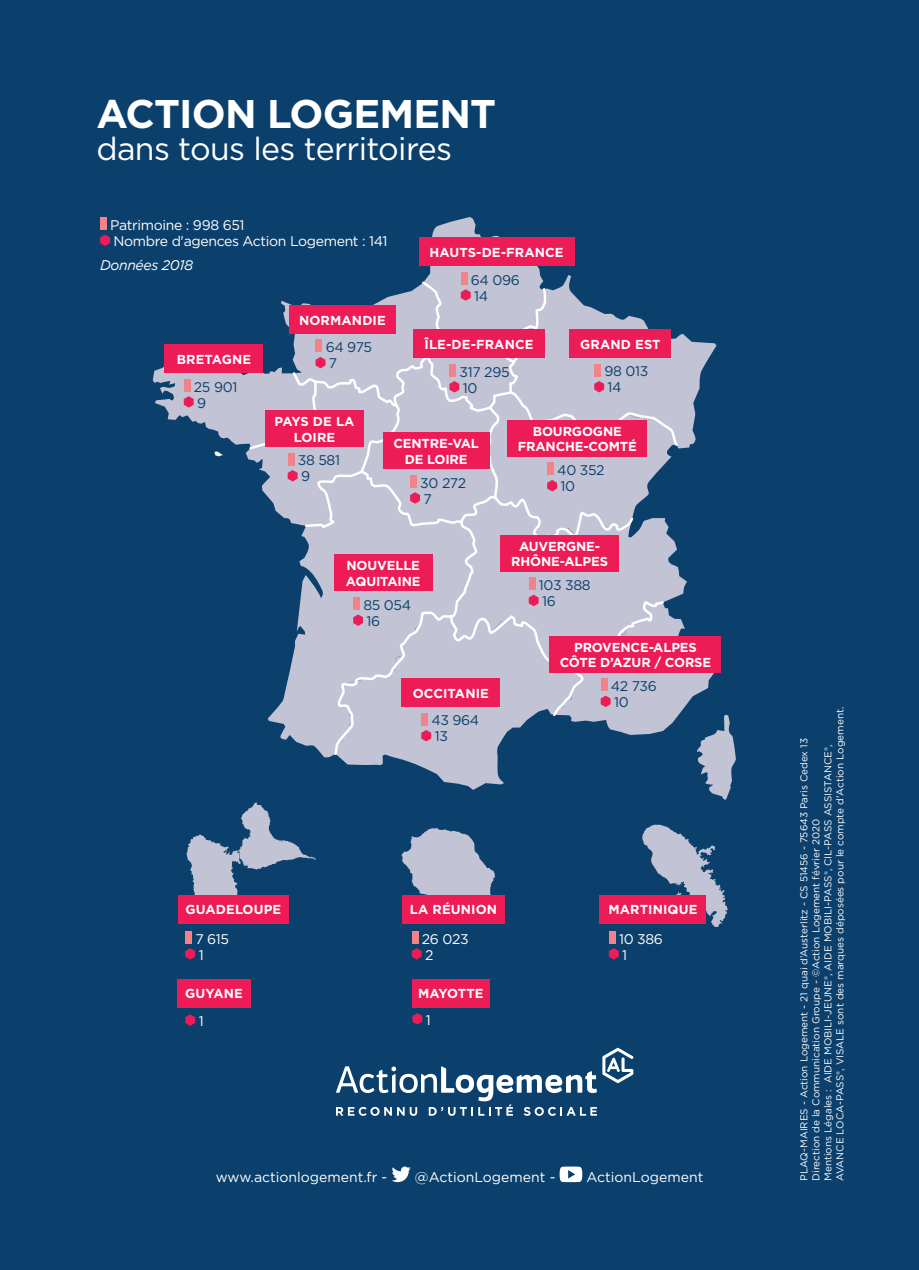
<style>
.page{position:relative;width:919px;height:1270px;background:#fff}
.page>*{position:absolute;margin:0;border:0;box-sizing:border-box;transform-origin:0 0}
.t1{font:700 40px "Gotham";letter-spacing:-.02em;color:#fff}
.t2{font:32px "Gotham";letter-spacing:-.02em;color:#fff}
.t3{font:14px "Gotham";letter-spacing:-.025em;color:#0b406d}
.t4{font:14px "Gotham";letter-spacing:-.025em;color:#fff}
.t5{font:14px "Gotham";color:#fff}
.t6{font:italic 14px "Gotham";letter-spacing:-.025em;color:#fff}
.t7{font:700 13px "Gotham";letter-spacing:-.01em;color:#fff}
.t8{font:700 13px/15.6px "Gotham";letter-spacing:.01em;color:#fff;text-align:center}
.t9{font:10px "Gotham";color:#fff}
</style>
<div class="page">
<div style="left:0;top:0;width:918px;height:1270px;background:#0b406d"></div>
<svg style="left:336px;top:1048px;width:297px;height:68px"></svg>
<svg style="left:391px;top:1166px;width:19px;height:16px"></svg>
<svg style="left:559px;top:1166px;width:23px;height:16px"></svg>
<svg style="left:153px;top:217px;width:582px;height:710px"></svg>
<div style="left:100px;top:217px;width:7px;height:13px;background:#f38389"></div>
<svg style="left:100px;top:235px;width:10px;height:11px"></svg>
<div style="left:178px;top:895px;width:111px;height:28px;background:#ed1b56"></div>
<div style="left:185px;top:931px;width:7px;height:13px;background:#f38389"></div>
<svg style="left:185px;top:948px;width:10px;height:12px"></svg>
<div style="left:411px;top:931px;width:7px;height:13px;background:#f38389"></div>
<svg style="left:411px;top:948px;width:10px;height:12px"></svg>
<div style="left:599px;top:895px;width:107px;height:28px;background:#ed1b56"></div>
<div style="left:608px;top:931px;width:7px;height:13px;background:#f38389"></div>
<svg style="left:608px;top:948px;width:10px;height:12px"></svg>
<svg style="left:185px;top:1014px;width:10px;height:12px"></svg>
<div style="left:177px;top:979px;width:74px;height:28px;background:#ed1b56"></div>
<div style="left:412px;top:979px;width:77px;height:28px;background:#ed1b56"></div>
<svg style="left:412px;top:1013px;width:10px;height:12px"></svg>
<p class="t1" style="left:96px;top:88px;width:401px">ACTION LOGEMENT</p>
<p class="t2" style="left:96px;top:129px;width:357px">dans tous les territoires</p>
<p class="t4" style="left:110px;top:216px;width:136px">Patrimoine : 998 651</p>
<p class="t4" style="left:113px;top:232px;width:275px">Nombre d'agences Action Logement : 141</p>
<p class="t6" style="left:100px;top:257px;width:95px">Données 2018</p>
<p class="t8" style="left:177px;top:351px;width:76px">BRETAGNE</p>
<p class="t3" style="left:194px;top:378px;width:45px">25 901</p>
<p class="t3" style="left:197px;top:394px;width:11px">9</p>
<p class="t8" style="left:299px;top:312px;width:88px">NORMANDIE</p>
<p class="t3" style="left:326px;top:338px;width:48px">64 975</p>
<p class="t3" style="left:329px;top:354px;width:10px">7</p>
<p class="t8" style="left:429px;top:244px;width:136px">HAUTS-DE-FRANCE</p>
<p class="t3" style="left:471px;top:271px;width:51px">64 096</p>
<p class="t3" style="left:474px;top:287px;width:16px">14</p>
<p class="t8" style="left:424px;top:336px;width:110px">ÎLE-DE-FRANCE</p>
<p class="t3" style="left:459px;top:363px;width:51px">317 295</p>
<p class="t3" style="left:463px;top:379px;width:16px">10</p>
<p class="t8" style="left:580px;top:336px;width:82px">GRAND EST</p>
<p class="t3" style="left:604px;top:362px;width:45px">98 013</p>
<p class="t3" style="left:607px;top:378px;width:16px">14</p>
<p class="t8" style="left:274px;top:413px;width:81px">PAYS DE LA<br>LOIRE</p>
<p class="t3" style="left:298px;top:452px;width:44px">38 581</p>
<p class="t3" style="left:301px;top:468px;width:11px">9</p>
<p class="t7" style="left:393px;top:435px;width:87px">CENTRE-VAL</p>
<p class="t7" style="left:404px;top:451px;width:64px">DE LOIRE</p>
<p class="t3" style="left:420px;top:474px;width:47px">30 272</p>
<p class="t3" style="left:423px;top:490px;width:10px">7</p>
<p class="t7" style="left:346px;top:557px;width:75px">NOUVELLE</p>
<p class="t7" style="left:346px;top:573px;width:76px">AQUITAINE</p>
<p class="t3" style="left:363px;top:596px;width:49px">85 054</p>
<p class="t3" style="left:366px;top:612px;width:15px">16</p>
<p class="t8" style="left:412px;top:685px;width:78px">OCCITANIE</p>
<p class="t3" style="left:431px;top:711px;width:49px">43 964</p>
<p class="t3" style="left:434px;top:727px;width:15px">13</p>
<p class="t7" style="left:532px;top:423px;width:90px">BOURGOGNE</p>
<p class="t7" style="left:517px;top:438px;width:121px">FRANCHE-COMTÉ</p>
<p class="t3" style="left:557px;top:461px;width:49px">40 352</p>
<p class="t3" style="left:560px;top:477px;width:16px">10</p>
<p class="t7" style="left:519px;top:537px;width:83px">AUVERGNE-</p>
<p class="t7" style="left:511px;top:553px;width:98px">RHÔNE-ALPES</p>
<p class="t3" style="left:539px;top:576px;width:53px">103 388</p>
<p class="t3" style="left:542px;top:592px;width:15px">16</p>
<p class="t7" style="left:574px;top:638px;width:124px">PROVENCE-ALPES</p>
<p class="t7" style="left:559px;top:654px;width:153px">CÔTE D’AZUR / CORSE</p>
<p class="t3" style="left:610px;top:677px;width:47px">42 736</p>
<p class="t3" style="left:614px;top:693px;width:16px">10</p>
<p class="t8" style="left:185px;top:902px;width:97px">GUADELOUPE</p>
<p class="t4" style="left:195px;top:930px;width:35px">7 615</p>
<p class="t4" style="left:199px;top:946px;width:7px">1</p>
<p class="t8" style="left:410px;top:902px;width:89px">LA RÉUNION</p>
<p class="t4" style="left:422px;top:930px;width:48px">26 023</p>
<p class="t4" style="left:425px;top:946px;width:10px">2</p>
<p class="t7" style="left:185px;top:985px;width:59px">GUYANE</p>
<p class="t7" style="left:418px;top:985px;width:67px">MAYOTTE</p>
<p class="t4" style="left:426px;top:1011px;width:7px">1</p>
<p class="t4" style="left:199px;top:1012px;width:7px">1</p>
<p class="t8" style="left:608px;top:902px;width:91px">MARTINIQUE</p>
<p class="t4" style="left:619px;top:930px;width:45px">10 386</p>
<p class="t4" style="left:622px;top:946px;width:7px">1</p>
<p class="t5" style="left:216px;top:1168px;width:173px">www.actionlogement.fr -</p>
<p class="t5" style="left:415px;top:1168px;width:142px">@ActionLogement -</p>
<p class="t5" style="left:586px;top:1168px;width:118px">ActionLogement</p>
<p class="t9" style="left:833px;top:1181px;width:476px;rotate:-90deg">AVANCE LOCA-PASS®, VISALE sont des marques déposées pour le compte d'Action Logement.</p>
<p class="t9" style="left:797px;top:1181px;width:444px;rotate:-90deg">PLAQ-MAIRES - Action Logement - 21 quai d’Austerlitz - CS 51456 - 75643 Paris Cedex 13</p>
<p class="t9" style="left:821px;top:1181px;width:438px;rotate:-90deg">Mentions Légales : AIDE MOBILI-JEUNE®, AIDE MOBILI-PASS®, CIL-PASS ASSISTANCE®,</p>
<p class="t9" style="left:809px;top:1181px;width:364px;rotate:-90deg">Direction de la Communication Groupe - ©Action Logement février 2020</p>
</div>
